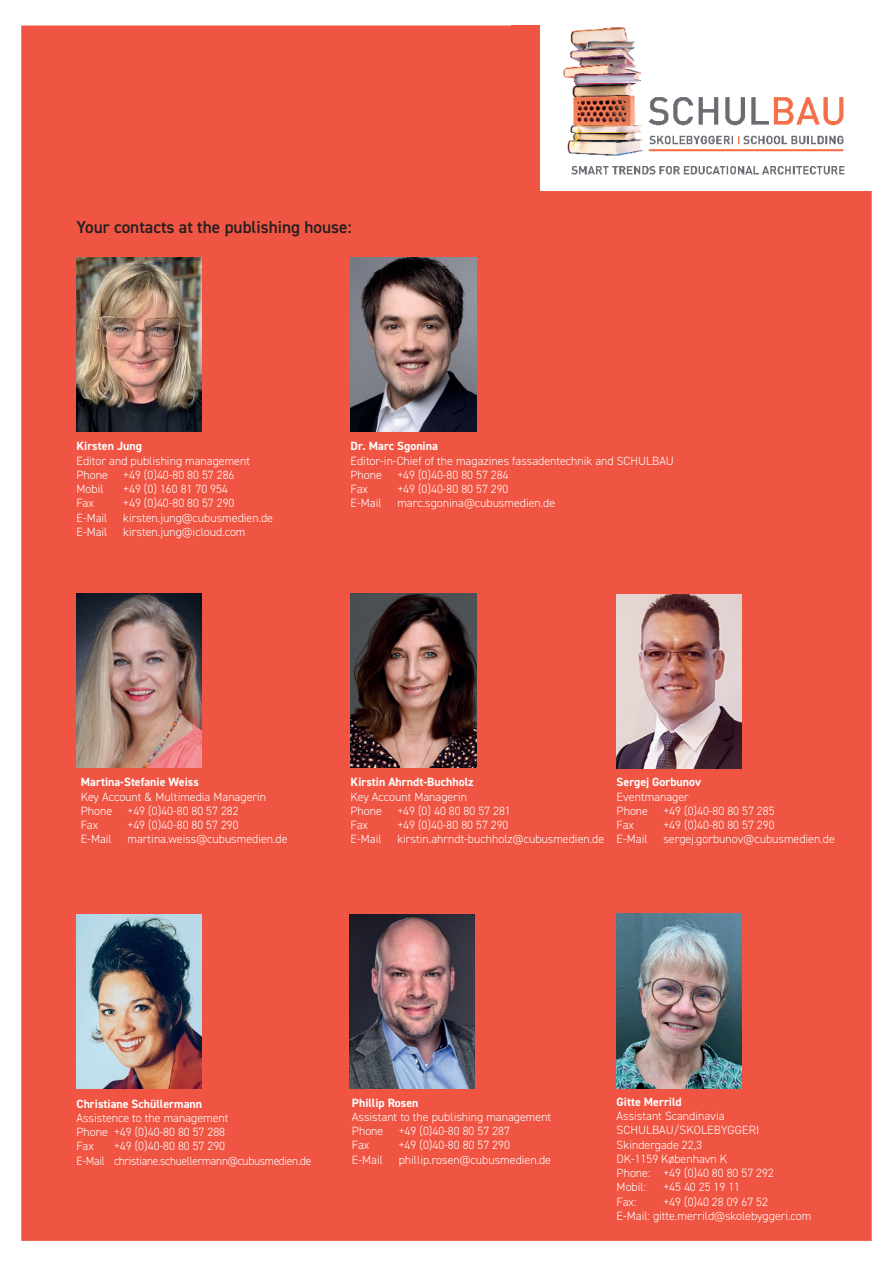
<style>
.page{position:relative;width:893px;height:1263px;background:#fff}
.page>*{position:absolute;margin:0;border:0;box-sizing:border-box;transform-origin:0 0}
.t1{font:600 17.25px "DIN2014";color:#231f20}
.t2{font:300 12px/14.2px "DIN2014";color:#fff}
.t3{font:700 12px "DIN2014";color:#fff}
.t4{font:300 12px/14.2px "DIN2014";letter-spacing:-.02em;color:#fff}
</style>
<div class="page">
<div style="left:21px;top:26px;width:851px;height:1215px;background:#f05543"></div>
<div style="left:540px;top:184px;width:332px;height:6px;background:#fff"></div>
<div style="left:511px;top:25px;width:29px;height:159px;background:#f05543"></div>
<img style="left:540px;top:26px;width:332px;height:158px">
<img style="left:77px;top:257px;width:125px;height:175px">
<img style="left:77px;top:593px;width:125px;height:174px">
<img style="left:77px;top:914px;width:125px;height:175px">
<img style="left:351px;top:593px;width:125px;height:174px">
<img style="left:616px;top:594px;width:126px;height:175px">
<img style="left:616px;top:914px;width:126px;height:174px">
<img style="left:351px;top:257px;width:125px;height:175px">
<img style="left:349px;top:914px;width:126px;height:175px">
<h1 class="t1" style="left:77px;top:216px;width:277px">Your contacts at the publishing house:</h1>
<p class="t3" style="left:77px;top:438px;width:67px">Kirsten Jung</p>
<p class="t2" style="left:77px;top:453px;width:175px">Editor and publishing management<br>Phone</p>
<p class="t2" style="left:123px;top:468px;width:113px">+49 (0)40-80 80 57 286</p>
<p class="t3" style="left:351px;top:438px;width:89px">Dr. Marc Sgonina</p>
<p class="t2" style="left:351px;top:453px;width:325px">Editor-in-Chief of the magazines fassadentechnik and SCHULBAU<br>Phone</p>
<p class="t2" style="left:397px;top:468px;width:113px">+49 (0)40-80 80 57 284</p>
<p class="t2" style="left:77px;top:482px;width:29px">Mobil</p>
<p class="t2" style="left:123px;top:482px;width:106px">+49 (0) 160 81 70 954</p>
<p class="t2" style="left:77px;top:496px;width:19px">Fax</p>
<p class="t2" style="left:123px;top:496px;width:113px">+49 (0)40-80 80 57 290</p>
<p class="t2" style="left:77px;top:510px;width:32px">E-Mail</p>
<p class="t2" style="left:123px;top:510px;width:151px">kirsten.jung@cubusmedien.de</p>
<p class="t2" style="left:77px;top:525px;width:32px">E-Mail</p>
<p class="t2" style="left:123px;top:525px;width:124px">kirsten.jung@icloud.com</p>
<p class="t2" style="left:351px;top:482px;width:19px">Fax</p>
<p class="t2" style="left:397px;top:482px;width:113px">+49 (0)40-80 80 57 290</p>
<p class="t2" style="left:351px;top:496px;width:32px">E-Mail</p>
<p class="t2" style="left:397px;top:496px;width:159px">marc.sgonina@cubusmedien.de</p>
<p class="t3" style="left:81px;top:774px;width:120px">Martina-Stefanie Weiss</p>
<p class="t2" style="left:81px;top:789px;width:187px">Key Account &amp; Multimedia Managerin<br>Phone</p>
<p class="t2" style="left:128px;top:804px;width:113px">+49 (0)40-80 80 57 282</p>
<p class="t3" style="left:351px;top:774px;width:124px">Kirstin Ahrndt-Buchholz</p>
<p class="t2" style="left:351px;top:789px;width:118px">Key Account Managerin<br>Phone</p>
<p class="t2" style="left:397px;top:803px;width:115px">+49 (0) 40 80 80 57 281</p>
<p class="t3" style="left:617px;top:774px;width:86px">Sergej Gorbunov</p>
<p class="t2" style="left:617px;top:789px;width:74px">Eventmanager<br>Phone</p>
<p class="t2" style="left:663px;top:804px;width:113px">+49 (0)40-80 80 57 285</p>
<p class="t2" style="left:81px;top:818px;width:19px">Fax</p>
<p class="t2" style="left:128px;top:818px;width:113px">+49 (0)40-80 80 57 290</p>
<p class="t2" style="left:81px;top:832px;width:32px">E-Mail</p>
<p class="t2" style="left:128px;top:832px;width:162px">martina.weiss@cubusmedien.de</p>
<p class="t2" style="left:351px;top:818px;width:19px">Fax</p>
<p class="t2" style="left:397px;top:818px;width:113px">+49 (0)40-80 80 57 290</p>
<p class="t2" style="left:351px;top:832px;width:32px">E-Mail</p>
<p class="t2" style="left:397px;top:832px;width:208px">kirstin.ahrndt-buchholz@cubusmedien.de</p>
<p class="t2" style="left:617px;top:818px;width:19px">Fax</p>
<p class="t2" style="left:663px;top:818px;width:113px">+49 (0)40-80 80 57 290</p>
<p class="t2" style="left:617px;top:832px;width:32px">E-Mail</p>
<p class="t2" style="left:663px;top:832px;width:173px">sergej.gorbunov@cubusmedien.de</p>
<p class="t3" style="left:77px;top:1095px;width:127px">Christiane Schüllermann</p>
<p class="t2" style="left:77px;top:1110px;width:154px">Assistence to the management<br>Phone +49 (0)40-80 80 57 288<br>Fax</p>
<p class="t4" style="left:77px;top:1139px;width:236px;text-indent:38px">+49 (0)40-80 80 57 290<br>E-Mail christiane.schuellermann@cubusmedien.de</p>
<p class="t3" style="left:352px;top:1094px;width:68px">Phillip Rosen</p>
<p class="t2" style="left:352px;top:1109px;width:201px">Assistant to the publishing management<br>Phone</p>
<p class="t2" style="left:399px;top:1124px;width:113px">+49 (0)40-80 80 57 287</p>
<p class="t2" style="left:352px;top:1138px;width:19px">Fax</p>
<p class="t2" style="left:399px;top:1138px;width:113px">+49 (0)40-80 80 57 290</p>
<p class="t2" style="left:352px;top:1152px;width:32px">E-Mail</p>
<p class="t2" style="left:399px;top:1152px;width:154px">phillip.rosen@cubusmedien.de</p>
<p class="t3" style="left:617px;top:1094px;width:67px">Gitte Merrild</p>
<p class="t2" style="left:617px;top:1109px;width:159px">Assistant Scandinavia<br>SCHULBAU/SKOLEBYGGERI<br>Skindergade 22,3<br>DK-1159 København K<br>Phone: +49 (0)40 80 80 57 292<br>Mobil:</p>
<p class="t2" style="left:663px;top:1180px;width:78px">+45 40 25 19 11</p>
<p class="t2" style="left:617px;top:1194px;width:196px;text-align:center">+49 (0)40 28 09 67 52<br>E-Mail: gitte.merrild@skolebyggeri.com</p>
<p class="t2" style="left:617px;top:1194px;width:21px">Fax:</p>
</div>
